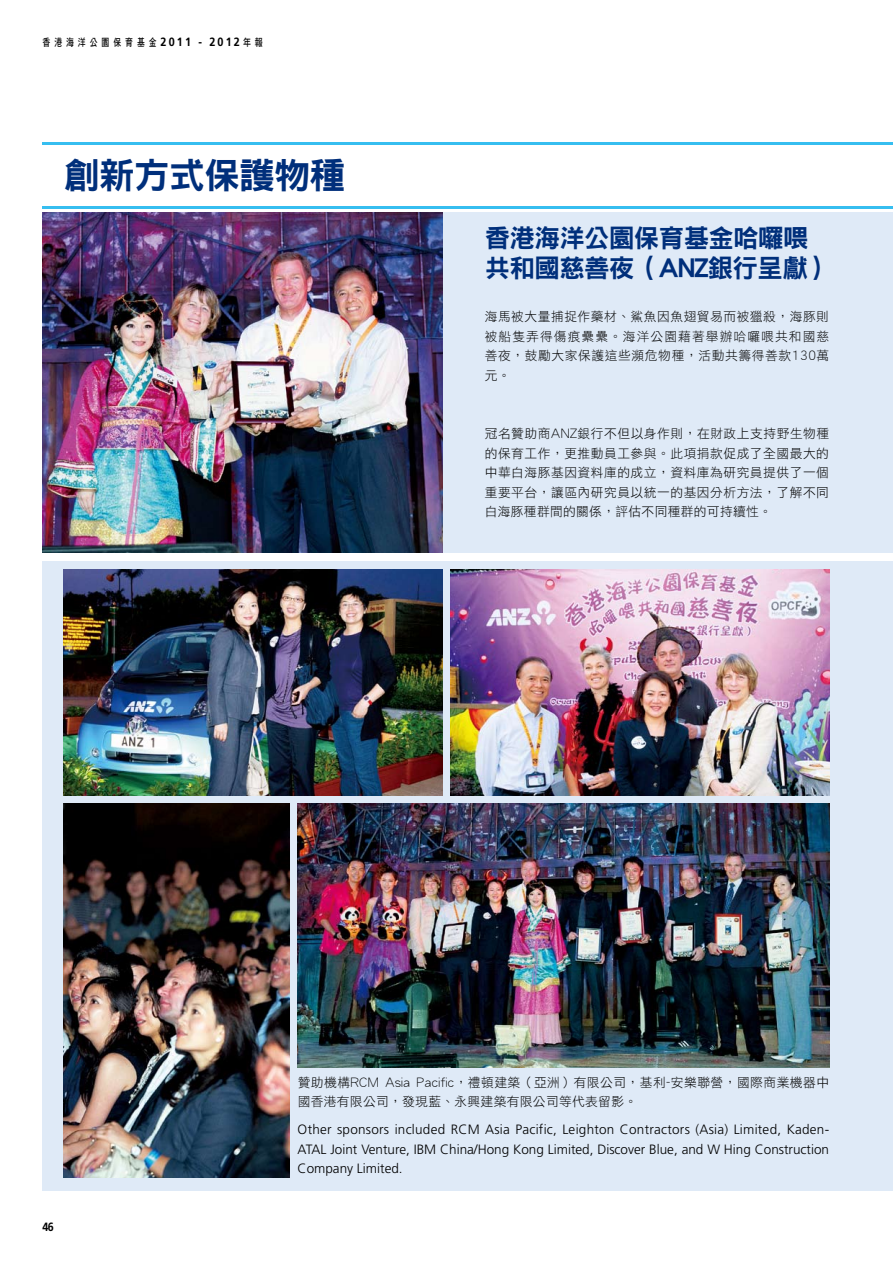
<style>
.page{position:relative;width:893px;height:1263px;background:#fff}
.page>*{position:absolute;margin:0;border:0;box-sizing:border-box;transform-origin:0 0}
.t1{font:36px "DF Hei HK W9";letter-spacing:-.025em;color:#002f7b}
.t2{font:25.5px/30px "DF Hei HK W9";letter-spacing:-.025em;color:#002f7b}
.t3{font:300 13.5px/19.5px "Frutiger";color:#000;text-align:justify}
.t4{font:12.75px/19.5px "DF Hei HK W3";letter-spacing:.035em;color:#000;text-align:justify}
.t5{font:700 12px "Frutiger";color:#000;scale:.9 1}
.t6{font:10.5px "DF Hei HK W7";letter-spacing:.5em;color:#000;scale:.75 1}
.s1{font-family:"Frutiger";font-weight:700;font-size:12px}
</style>
<div class="page">
<div style="left:43px;top:561px;width:850px;height:630px;background:#dfeaf7"></div>
<div style="left:43px;top:213px;width:850px;height:340px;background:#dfeaf7"></div>
<hr style="left:43px;top:206px;width:850px;height:2px;background:#36bef0">
<hr style="left:43px;top:142px;width:850px;height:3px;background:#36bef0">
<img style="left:43px;top:213px;width:399px;height:340px">
<img style="left:64px;top:804px;width:225px;height:374px">
<img style="left:451px;top:570px;width:378px;height:225px">
<img style="left:64px;top:570px;width:378px;height:225px">
<img style="left:298px;top:804px;width:531px;height:263px">
<p class="t6" style="left:43px;top:36px;width:295px">香港海洋公園保育基金<span class="s1">2011 - 2012</span>年報</p>
<h1 class="t1" style="left:64px;top:156px;width:283px">創新方式保護物種</h1>
<h2 class="t2" style="left:485px;top:223px;width:349px">香港海洋公園保育基金哈囉喂共和國慈善夜（ANZ銀行呈獻）</h2>
<p class="t4" style="left:485px;top:307px;width:346px">海馬被大量捕捉作藥材、鯊魚因魚翅貿易而被獵殺，海豚則被船隻弄得傷痕纍纍。海洋公園藉著舉辦哈囉喂共和國慈善夜，鼓勵大家保護這些瀕危物種，活動共籌得善款130萬元。</p>
<p class="t4" style="left:485px;top:424px;width:346px">冠名贊助商ANZ銀行不但以身作則，在財政上支持野生物種的保育工作，更推動員工參與。此項捐款促成了全國最大的中華白海豚基因資料庫的成立，資料庫為研究員提供了一個重要平台，讓區內研究員以統一的基因分析方法，了解不同白海豚種群間的關係，評估不同種群的可持續性。</p>
<p class="t4" style="left:298px;top:1072px;width:533px">贊助機構RCM Asia Pacific，禮頓建築（亞洲）有限公司，基利-安樂聯營，國際商業機器中國香港有限公司，發現藍、永興建築有限公司等代表留影。</p>
<p class="t5" style="left:43px;top:1219px;width:14px">46</p>
<p class="t3" style="left:298px;top:1120px;width:533px">Other sponsors included RCM Asia Pacific, Leighton Contractors (Asia) Limited, Kaden-ATAL Joint Venture, IBM China/Hong Kong Limited, Discover Blue, and W Hing Construction Company Limited.</p>
</div>
